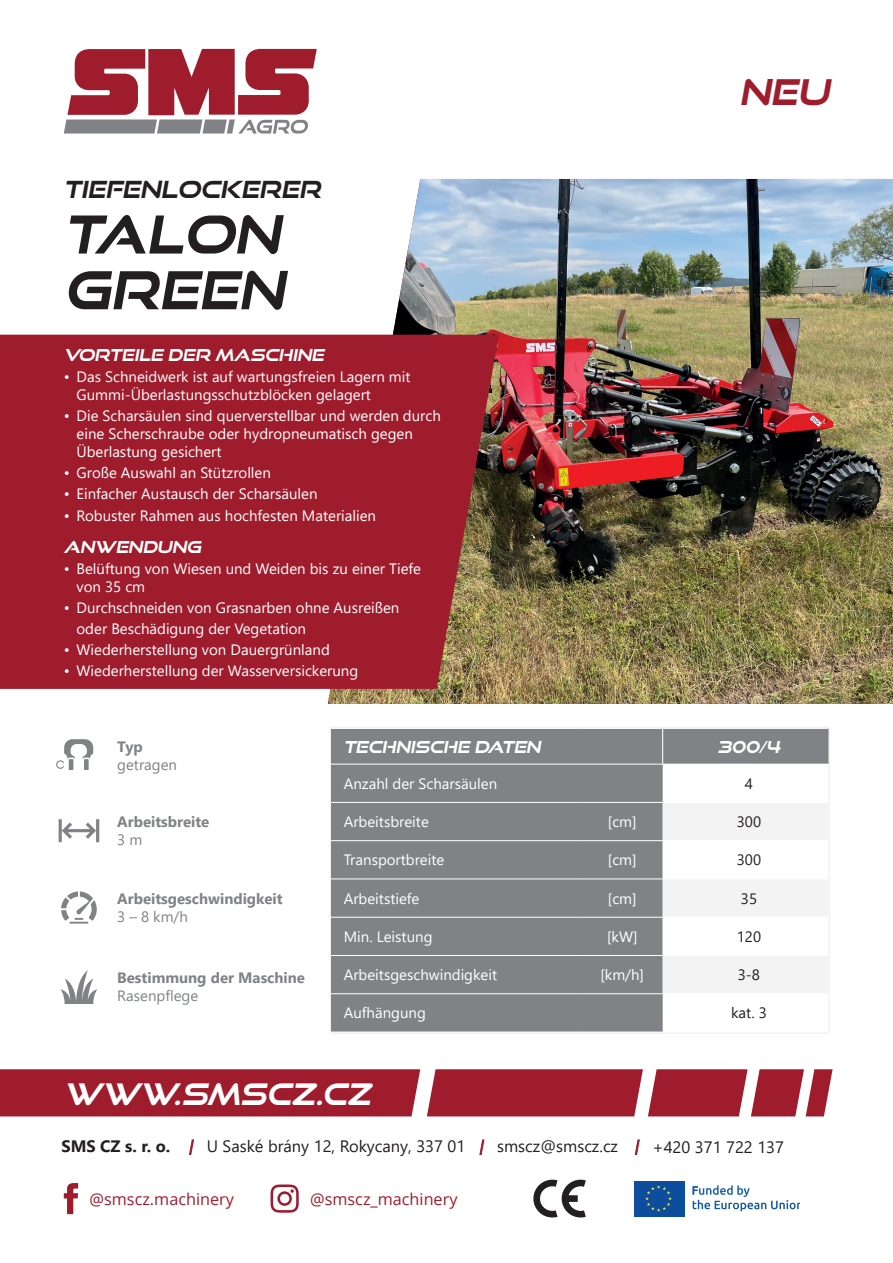
<style>
.page{position:relative;width:893px;height:1263px;background:#fff}
.page>*{position:absolute;margin:0;border:0;box-sizing:border-box;transform-origin:0 0}
.t1{font:italic 700 52.35px/55.7px "Good Times Rg";color:#231f20}
.t2{font:italic 700 35.4px "Good Times Rg";color:#9f1c2d}
.t3{font:italic 700 29.7px "Good Times Rg";color:#fff}
.t4{font:italic 700 23.7px "Good Times Rg";color:#231f20}
.t5{font:16.5px "Segoe UI";color:#231f20}
.t6{font:italic 700 16.5px "Good Times Rg";color:#fff}
.t7{font:700 16.5px "Segoe UI";color:#231f20}
.t8{font:16.2px "Open Sans";color:#9f1c2d}
.t9{font:15px/18px "Segoe UI";color:#fff}
.t10{font:700 15px "Segoe UI";color:#808285}
.t11{font:15px "Segoe UI";color:#808285}
.t12{font:15px "Segoe UI";color:#231f20}
</style>
<div class="page">
<img style="left:328px;top:179px;width:565px;height:525px">
<div style="left:0;top:335px;width:499px;height:354px;background:#9f1c2d"></div>
<svg style="left:61px;top:891px;width:36px;height:33px"></svg>
<hr style="left:69px;top:759px;width:4px;height:11px;background:#808285">
<svg style="left:56px;top:739px;width:37px;height:30px"></svg>
<svg style="left:59px;top:819px;width:40px;height:23px"></svg>
<svg style="left:64px;top:49px;width:253px;height:85px"></svg>
<svg style="left:427px;top:1069px;width:406px;height:47px;background:#aa3645"></svg>
<div style="left:0;top:1069px;width:420px;height:47px;background:#9f1c2d"></div>
<svg style="left:189px;top:1139px;width:5px;height:16px"></svg>
<svg style="left:479px;top:1139px;width:6px;height:16px"></svg>
<svg style="left:634px;top:1139px;width:6px;height:16px"></svg>
<svg style="left:533px;top:1180px;width:53px;height:37px"></svg>
<svg style="left:634px;top:1216px;width:51px;height:1px"></svg>
<div style="left:634px;top:1181px;width:51px;height:35px;background:#0d4d9d"></div>
<svg style="left:645px;top:1185px;width:27px;height:27px"></svg>
<svg style="left:693px;top:1185px;width:106px;height:26px"></svg>
<svg style="left:60px;top:970px;width:37px;height:34px"></svg>
<div style="left:332px;top:729px;width:331px;height:302px;background:#808285"></div>
<div style="left:663px;top:728px;width:165px;height:36px;background:#808285"></div>
<svg style="left:663px;top:803px;width:164px;height:190px"></svg>
<hr style="left:331px;top:764px;width:251px;height:1px;background:#fff">
<hr style="left:582px;top:764px;width:81px;height:1px;background:#fff">
<hr style="left:331px;top:802px;width:251px;height:1px;background:#fff">
<hr style="left:582px;top:802px;width:81px;height:1px;background:#fff">
<hr style="left:331px;top:840px;width:251px;height:1px;background:#fff">
<hr style="left:582px;top:840px;width:81px;height:1px;background:#fff">
<hr style="left:663px;top:840px;width:165px;height:1px;background:#fff">
<hr style="left:331px;top:878px;width:251px;height:1px;background:#fff">
<hr style="left:582px;top:878px;width:81px;height:1px;background:#fff">
<hr style="left:663px;top:878px;width:165px;height:1px;background:#fff">
<hr style="left:331px;top:917px;width:251px;height:1px;background:#fff">
<hr style="left:582px;top:917px;width:81px;height:1px;background:#fff">
<hr style="left:663px;top:917px;width:165px;height:1px;background:#fff">
<hr style="left:331px;top:955px;width:251px;height:1px;background:#fff">
<hr style="left:582px;top:955px;width:81px;height:1px;background:#fff">
<hr style="left:663px;top:955px;width:165px;height:1px;background:#fff">
<hr style="left:331px;top:993px;width:251px;height:1px;background:#fff">
<hr style="left:582px;top:993px;width:81px;height:1px;background:#fff">
<hr style="left:662px;top:729px;width:1px;height:35px;background:#fff">
<div style="left:329px;top:726px;width:501px;height:308px;border:2px solid #f3f3f3"></div>
<svg style="left:271px;top:1184px;width:28px;height:29px"></svg>
<svg style="left:64px;top:1183px;width:14px;height:31px"></svg>
<h3 class="t4" style="left:64px;top:175px;width:259px">TIEFENLOCKERER</h3>
<h1 class="t1" style="left:64px;top:205px;width:222px">TALON<br>GREEN</h1>
<p class="t6" style="left:64px;top:345px;width:262px">VORTEILE DER MASCHINE</p>
<p class="t9" style="left:77px;top:367px;width:336px;text-indent:-13px">• Das Schneidwerk ist auf wartungsfreien Lagern mit<br>Gummi-Überlastungsschutzblöcken gelagert</p>
<p class="t9" style="left:77px;top:406px;width:366px;text-indent:-13px">• Die Scharsäulen sind querverstellbar und werden durch eine Scherschraube oder hydropneumatisch gegen<br>Überlastung gesichert</p>
<p class="t9" style="left:64px;top:463px;width:209px">• Große Auswahl an Stützrollen</p>
<p class="t9" style="left:64px;top:484px;width:255px">• Einfacher Austausch der Scharsäulen</p>
<p class="t9" style="left:64px;top:507px;width:314px">• Robuster Rahmen aus hochfesten Materialien</p>
<p class="t6" style="left:64px;top:537px;width:139px">ANWENDUNG</p>
<p class="t9" style="left:77px;top:559px;width:346px;text-indent:-13px">• Belüftung von Wiesen und Weiden bis zu einer Tiefe von 35 cm</p>
<p class="t9" style="left:77px;top:597px;width:324px;line-height:21px;text-indent:-13px">• Durchschneiden von Grasnarben ohne Ausreißen oder Beschädigung der Vegetation</p>
<p class="t9" style="left:64px;top:640px;width:268px">• Wiederherstellung von Dauergrünland</p>
<p class="t9" style="left:64px;top:661px;width:296px">• Wiederherstellung der Wasserversickerung</p>
<h2 class="t2" style="left:739px;top:71px;width:91px">NEU</h2>
<p class="t10" style="left:117px;top:734px;width:27px">Typ</p>
<p class="t11" style="left:117px;top:752px;width:61px">getragen</p>
<p class="t10" style="left:117px;top:810px;width:94px">Arbeitsbreite</p>
<p class="t11" style="left:117px;top:828px;width:27px">3 m</p>
<p class="t10" style="left:117px;top:886px;width:167px">Arbeitsgeschwindigkeit</p>
<p class="t11" style="left:117px;top:905px;width:72px">3 – 8 km/h</p>
<p class="t10" style="left:117px;top:966px;width:189px">Bestimmung der Maschine</p>
<p class="t11" style="left:117px;top:984px;width:82px">Rasenpflege</p>
<p class="t6" style="left:344px;top:737px;width:198px">TECHNISCHE DATEN</p>
<p class="t6" style="left:718px;top:737px;width:64px">300/4</p>
<p class="t9" style="left:344px;top:774px;width:155px">Anzahl der Scharsäulen</p>
<p class="t12" style="left:745px;top:771px;width:10px">4</p>
<p class="t9" style="left:344px;top:812px;width:87px">Arbeitsbreite</p>
<p class="t9" style="left:608px;top:812px;width:30px">[cm]</p>
<p class="t12" style="left:737px;top:810px;width:26px">300</p>
<p class="t9" style="left:344px;top:851px;width:102px">Transportbreite</p>
<p class="t9" style="left:608px;top:851px;width:30px">[cm]</p>
<p class="t12" style="left:737px;top:848px;width:26px">300</p>
<p class="t9" style="left:344px;top:889px;width:77px">Arbeitstiefe</p>
<p class="t9" style="left:608px;top:889px;width:30px">[cm]</p>
<p class="t12" style="left:741px;top:886px;width:18px">35</p>
<p class="t9" style="left:344px;top:927px;width:90px">Min. Leistung</p>
<p class="t9" style="left:607px;top:927px;width:32px">[kW]</p>
<p class="t12" style="left:737px;top:924px;width:26px">120</p>
<p class="t9" style="left:344px;top:965px;width:155px">Arbeitsgeschwindigkeit</p>
<p class="t9" style="left:600px;top:965px;width:45px">[km/h]</p>
<p class="t12" style="left:738px;top:963px;width:24px">3-8</p>
<p class="t9" style="left:344px;top:1004px;width:84px">Aufhängung</p>
<p class="t12" style="left:731px;top:1001px;width:37px">kat. 3</p>
<h3 class="t3" style="left:64px;top:1076px;width:308px">WWW.SMSCZ.CZ</h3>
<p class="t7" style="left:61px;top:1133px;width:110px">SMS CZ s. r. o.</p>
<p class="t5" style="left:207px;top:1133px;width:260px">U Saské brány 12, Rokycany, 337 01</p>
<p class="t5" style="left:497px;top:1133px;width:122px">smscz@smscz.cz</p>
<p class="t5" style="left:652px;top:1134px;width:133px">+420 371 722 137</p>
<p class="t8" style="left:90px;top:1188px;width:146px">@smscz.machinery</p>
<p class="t8" style="left:310px;top:1188px;width:149px">@smscz_machinery</p>
</div>
